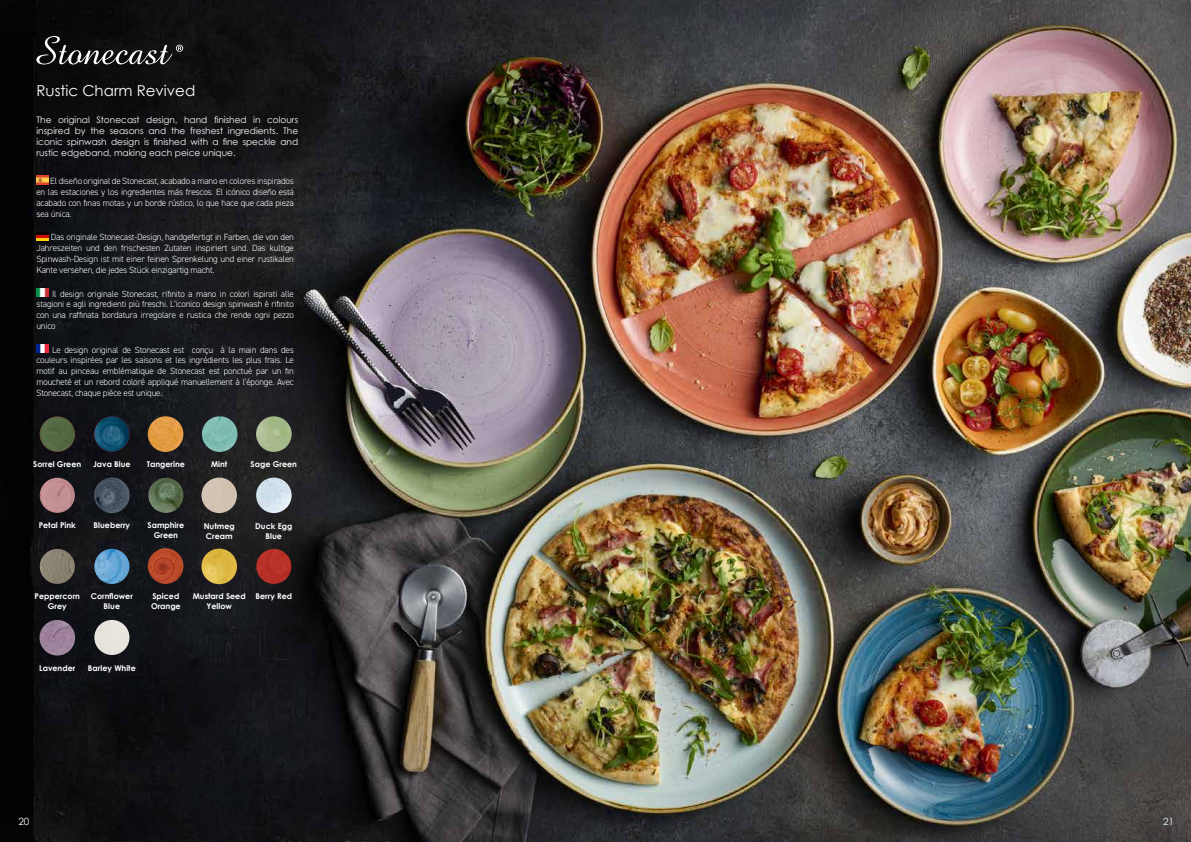
<style>
.page{position:relative;width:1191px;height:842px;background:#fff}
.page>*{position:absolute;margin:0;border:0;box-sizing:border-box;transform-origin:0 0}
.t1{font:15px "Century Gothic";color:#fff}
.t2{font:10px "Century Gothic";color:#fff}
.t3{font:300 9px/10.8px "DIN2014";letter-spacing:-.02em;color:#fff;text-align:justify}
.t4{font:9px/10.8px "Century Gothic";color:#fff;text-align:justify}
.t5{font:700 8px/9.6px "Century Gothic";color:#fff;text-align:center}
</style>
<div class="page">
<img style="left:0;top:0;width:1191px;height:842px">
<svg style="left:36px;top:36px;width:147px;height:28px;background:#363636"></svg>
<svg style="left:36px;top:176px;width:13px;height:8px"></svg>
<svg style="left:36px;top:232px;width:13px;height:8px"></svg>
<svg style="left:36px;top:288px;width:13px;height:8px"></svg>
<svg style="left:36px;top:344px;width:13px;height:9px"></svg>
<img style="left:94px;top:477px;width:36px;height:36px;border-radius:18px">
<img style="left:148px;top:478px;width:35px;height:35px;border-radius:18px">
<img style="left:201px;top:478px;width:36px;height:35px;border-radius:18px">
<img style="left:256px;top:478px;width:36px;height:35px;border-radius:18px">
<img style="left:94px;top:620px;width:35px;height:35px;border-radius:18px">
<img style="left:148px;top:548px;width:35px;height:36px;border-radius:18px">
<img style="left:201px;top:549px;width:36px;height:35px;border-radius:18px">
<img style="left:256px;top:549px;width:35px;height:35px;border-radius:17px">
<img style="left:40px;top:417px;width:35px;height:35px;border-radius:18px">
<img style="left:94px;top:417px;width:35px;height:35px;border-radius:18px">
<img style="left:148px;top:416px;width:35px;height:36px;border-radius:18px">
<img style="left:202px;top:416px;width:36px;height:36px;border-radius:18px">
<img style="left:256px;top:416px;width:36px;height:36px;border-radius:18px">
<img style="left:39px;top:620px;width:36px;height:35px;border-radius:18px">
<img style="left:40px;top:478px;width:35px;height:35px;border-radius:18px">
<img style="left:40px;top:549px;width:35px;height:35px;border-radius:17px">
<img style="left:94px;top:549px;width:35px;height:35px;border-radius:18px">
<h1 class="t1" style="left:36px;top:80px;width:160px">Rustic Charm Revived</h1>
<p class="t4" style="left:36px;top:114px;width:263px">The original Stonecast design, hand finished in colours inspired by the seasons and the freshest ingredients. The iconic spinwash design is finished with a fine speckle and rustic edgeband, making each peice unique.</p>
<p class="t3" style="left:36px;top:176px;width:259px;text-indent:14px">El diseño original de Stonecast, acabado a mano en colores inspirados en las estaciones y los ingredientes más frescos. El icónico diseño está acabado con finas motas y un borde rústico, lo que hace que cada pieza sea única.</p>
<p class="t3" style="left:36px;top:232px;width:259px;text-indent:14px">Das originale Stonecast-Design, handgefertigt in Farben, die von den Jahreszeiten und den frischesten Zutaten inspiriert sind. Das kultige Spinwash-Design ist mit einer feinen Sprenkelung und einer rustikalen Kante versehen, die jedes Stück einzigartig macht.</p>
<p class="t3" style="left:36px;top:288px;width:259px;text-indent:16px">Il design originale Stonecast, rifinito a mano in colori ispirati alle stagioni e agli ingredienti più freschi. L’iconico design spinwash è rifinito con una raffinata bordatura irregolare e rustica che rende ogni pezzo unico</p>
<p class="t3" style="left:36px;top:344px;width:259px;text-indent:16px">Le design original de Stonecast est conçu à la main dans des couleurs inspirées par les saisons et les ingrédients les plus frais. Le motif au pinceau emblématique de Stonecast est ponctué par un fin moucheté et un rebord coloré appliqué manuellement à l’éponge. Avec Stonecast, chaque pièce est unique.</p>
<p class="t5" style="left:33px;top:459px;width:49px">Sorrel Green</p>
<p class="t5" style="left:93px;top:459px;width:39px">Java Blue</p>
<p class="t5" style="left:147px;top:459px;width:40px">Tangerine</p>
<p class="t5" style="left:211px;top:459px;width:18px">Mint</p>
<p class="t5" style="left:251px;top:459px;width:48px">Sage Green</p>
<p class="t5" style="left:39px;top:520px;width:39px">Petal Pink</p>
<p class="t5" style="left:94px;top:520px;width:38px">Blueberry</p>
<p class="t5" style="left:148px;top:520px;width:38px">Samphire<br>Green</p>
<p class="t5" style="left:204px;top:521px;width:33px;text-align:left">Nutmeg<br>Cream</p>
<p class="t5" style="left:255px;top:521px;width:39px">Duck Egg<br>Blue</p>
<p class="t5" style="left:35px;top:591px;width:47px">Peppercorn<br>Grey</p>
<p class="t5" style="left:91px;top:591px;width:44px">Cornflower<br>Blue</p>
<p class="t5" style="left:151px;top:591px;width:31px;text-align:left">Spiced<br>Orange</p>
<p class="t5" style="left:193px;top:591px;width:54px">Mustard Seed<br>Yellow</p>
<p class="t5" style="left:255px;top:591px;width:38px">Berry Red</p>
<p class="t5" style="left:39px;top:663px;width:38px">Lavender</p>
<p class="t5" style="left:88px;top:663px;width:49px">Barley White</p>
<p class="t2" style="left:18px;top:815px;width:13px">20</p>
<p class="t2" style="left:1163px;top:815px;width:12px">21</p>
</div>
